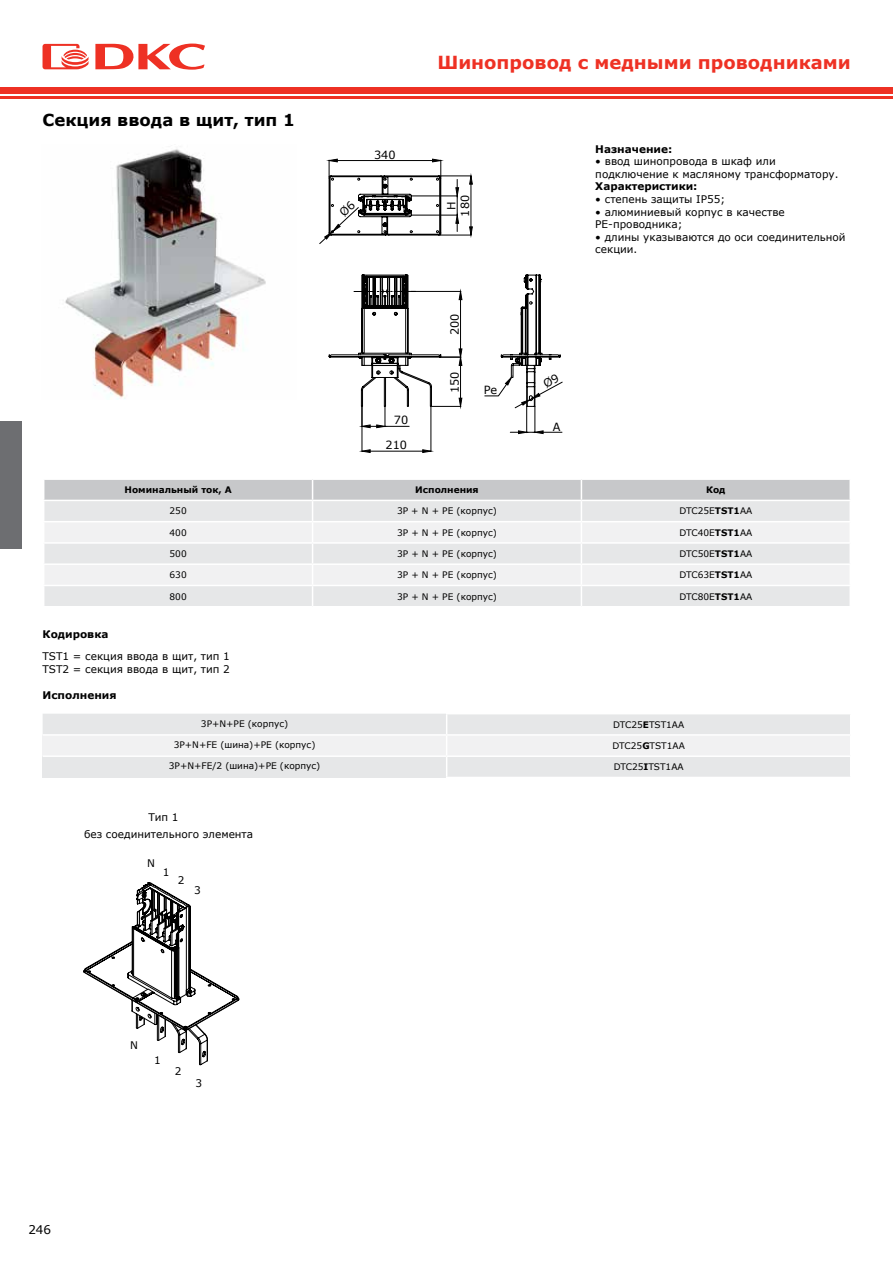
<style>
.page{position:relative;width:893px;height:1263px;background:#fff}
.page>*{position:absolute;margin:0;border:0;box-sizing:border-box;transform-origin:0 0}
.t1{font:700 18px "Verdana";color:#ee3124}
.t2{font:700 16.5px "Verdana";color:#000}
.t3{font:12px "Verdana";color:#000}
.t4{font:11.25px/13.5px "Verdana";color:#000;text-align:center}
.t5{font:10.5px/12.6px "Verdana";color:#000}
.t6{font:700 10.5px "Verdana";color:#000}
.t7{font:9px "Verdana";color:#000}
.t8{font:700 9px "Verdana";color:#000}
.s1{font-weight:700}
</style>
<div class="page">
<div style="left:0;top:87px;width:433px;height:6px;background:#ee3124"></div>
<hr style="left:0;top:96px;width:433px;height:3px;background:#ee3124">
<div style="left:433px;top:87px;width:460px;height:6px;background:#ee3124"></div>
<hr style="left:433px;top:96px;width:460px;height:3px;background:#ee3124">
<svg style="left:43px;top:44px;width:46px;height:25px"></svg>
<svg style="left:95px;top:44px;width:110px;height:26px"></svg>
<div style="left:0;top:421px;width:22px;height:127px;background:#6d6e71"></div>
<div style="left:43px;top:714px;width:807px;height:63px;background:#e6e7e8"></div>
<div style="left:43px;top:735px;width:404px;height:21px;background:#f1f1f2"></div>
<div style="left:447px;top:735px;width:404px;height:21px;background:#f1f1f2"></div>
<div style="left:43px;top:756px;width:404px;height:21px;background:#e6e7e8"></div>
<hr style="left:43px;top:734px;width:404px;height:2px;background:#fff">
<hr style="left:43px;top:755px;width:404px;height:2px;background:#fff">
<hr style="left:447px;top:734px;width:404px;height:2px;background:#fff">
<hr style="left:447px;top:755px;width:404px;height:2px;background:#fff">
<svg style="left:446px;top:714px;width:1px;height:63px"></svg>
<svg style="left:850px;top:736px;width:1px;height:19px"></svg>
<svg style="left:44px;top:479px;width:806px;height:127px"></svg>
<hr style="left:849px;top:586px;width:2px;height:20px;background:#fff">
<img style="left:65px;top:149px;width:201px;height:251px">
<hr style="left:370px;top:451px;width:53px;height:1px;background:#000">
<hr style="left:431px;top:407px;width:1px;height:45px;background:#000">
<hr style="left:362px;top:407px;width:1px;height:45px;background:#000">
<svg style="left:361px;top:449px;width:10px;height:4px"></svg>
<svg style="left:422px;top:449px;width:10px;height:4px"></svg>
<svg style="left:84px;top:882px;width:155px;height:183px"></svg>
<svg style="left:319px;top:158px;width:244px;height:276px"></svg>
<h2 class="t2" style="left:43px;top:109px;width:254px">Секция ввода в щит, тип 1</h2>
<p class="t4" style="left:374px;top:148px;width:23px">340</p>
<p class="t4" style="left:394px;top:413px;width:16px">70</p>
<p class="t4" style="left:386px;top:438px;width:23px">210</p>
<h1 class="t1" style="left:437px;top:49px;width:415px">Шинопровод с медными проводниками</h1>
<p class="t4" style="left:445px;top:217px;width:23px;rotate:-90deg">H<br>180</p>
<p class="t4" style="left:448px;top:335px;width:23px;rotate:-90deg">200</p>
<p class="t4" style="left:448px;top:393px;width:23px;rotate:-90deg">150</p>
<p class="t4" style="left:484px;top:383px;width:15px">Pe</p>
<p class="t6" style="left:595px;top:141px;width:79px">Назначение:</p>
<p class="t5" style="left:595px;top:155px;width:245px">• ввод шинопровода в шкаф или подключение к масляному трансформатору.</p>
<p class="t6" style="left:595px;top:179px;width:104px">Характеристики:</p>
<p class="t5" style="left:595px;top:193px;width:131px">• степень защиты IP55;</p>
<p class="t5" style="left:595px;top:205px;width:191px">• алюминиевый корпус в качестве<br>PE-проводника;</p>
<p class="t5" style="left:595px;top:231px;width:252px">• длины указываются до оси соединительной секции.</p>
<p class="t4" style="left:553px;top:420px;width:9px">A</p>
<p class="t6" style="left:43px;top:626px;width:67px">Кодировка</p>
<p class="t8" style="left:125px;top:484px;width:109px">Номинальный ток, А</p>
<p class="t8" style="left:415px;top:484px;width:65px">Исполнения</p>
<p class="t8" style="left:706px;top:484px;width:21px">Код</p>
<p class="t7" style="left:170px;top:505px;width:19px">250</p>
<p class="t7" style="left:397px;top:505px;width:101px">3P + N + PE (корпус)</p>
<p class="t7" style="left:679px;top:505px;width:74px">DTC25E<span class="s1">TST1</span>AA</p>
<p class="t7" style="left:170px;top:526px;width:19px">400</p>
<p class="t7" style="left:397px;top:526px;width:101px">3P + N + PE (корпус)</p>
<p class="t7" style="left:679px;top:526px;width:74px">DTC40E<span class="s1">TST1</span>AA</p>
<p class="t7" style="left:170px;top:547px;width:19px">500</p>
<p class="t7" style="left:397px;top:547px;width:101px">3P + N + PE (корпус)</p>
<p class="t7" style="left:679px;top:547px;width:74px">DTC50E<span class="s1">TST1</span>AA</p>
<p class="t7" style="left:170px;top:569px;width:19px">630</p>
<p class="t7" style="left:397px;top:569px;width:101px">3P + N + PE (корпус)</p>
<p class="t7" style="left:679px;top:569px;width:74px">DTC63E<span class="s1">TST1</span>AA</p>
<p class="t7" style="left:170px;top:590px;width:19px">800</p>
<p class="t7" style="left:397px;top:590px;width:101px">3P + N + PE (корпус)</p>
<p class="t7" style="left:679px;top:590px;width:74px">DTC80E<span class="s1">TST1</span>AA</p>
<p class="t5" style="left:43px;top:650px;width:189px">TST1 = секция ввода в щит, тип 1<br>TST2 = секция ввода в щит, тип 2</p>
<p class="t6" style="left:42px;top:688px;width:76px">Исполнения</p>
<p class="t7" style="left:201px;top:717px;width:89px">3P+N+PE (корпус)</p>
<p class="t7" style="left:613px;top:718px;width:73px">DTC25<span class="s1">E</span>TST1AA</p>
<p class="t7" style="left:174px;top:739px;width:143px">3P+N+FE (шина)+PE (корпус)</p>
<p class="t7" style="left:612px;top:739px;width:74px">DTC25<span class="s1">G</span>TST1AA</p>
<p class="t7" style="left:169px;top:760px;width:153px">3P+N+FE/2 (шина)+PE (корпус)</p>
<p class="t7" style="left:614px;top:761px;width:71px">DTC25<span class="s1">I</span>TST1AA</p>
<p class="t5" style="left:84px;top:808px;width:171px;line-height:17.2px;text-indent:64px">Тип 1<br>без соединительного элемента</p>
<p class="t5" style="left:147px;top:856px;width:9px">N</p>
<p class="t5" style="left:163px;top:866px;width:8px">1</p>
<p class="t5" style="left:178px;top:874px;width:8px">2</p>
<p class="t5" style="left:194px;top:883px;width:8px">3</p>
<p class="t3" style="left:28px;top:1221px;width:24px">246</p>
<p class="t5" style="left:130px;top:1039px;width:9px">N</p>
<p class="t5" style="left:154px;top:1053px;width:8px">1</p>
<p class="t5" style="left:175px;top:1065px;width:8px">2</p>
<p class="t5" style="left:196px;top:1077px;width:8px">3</p>
</div>
